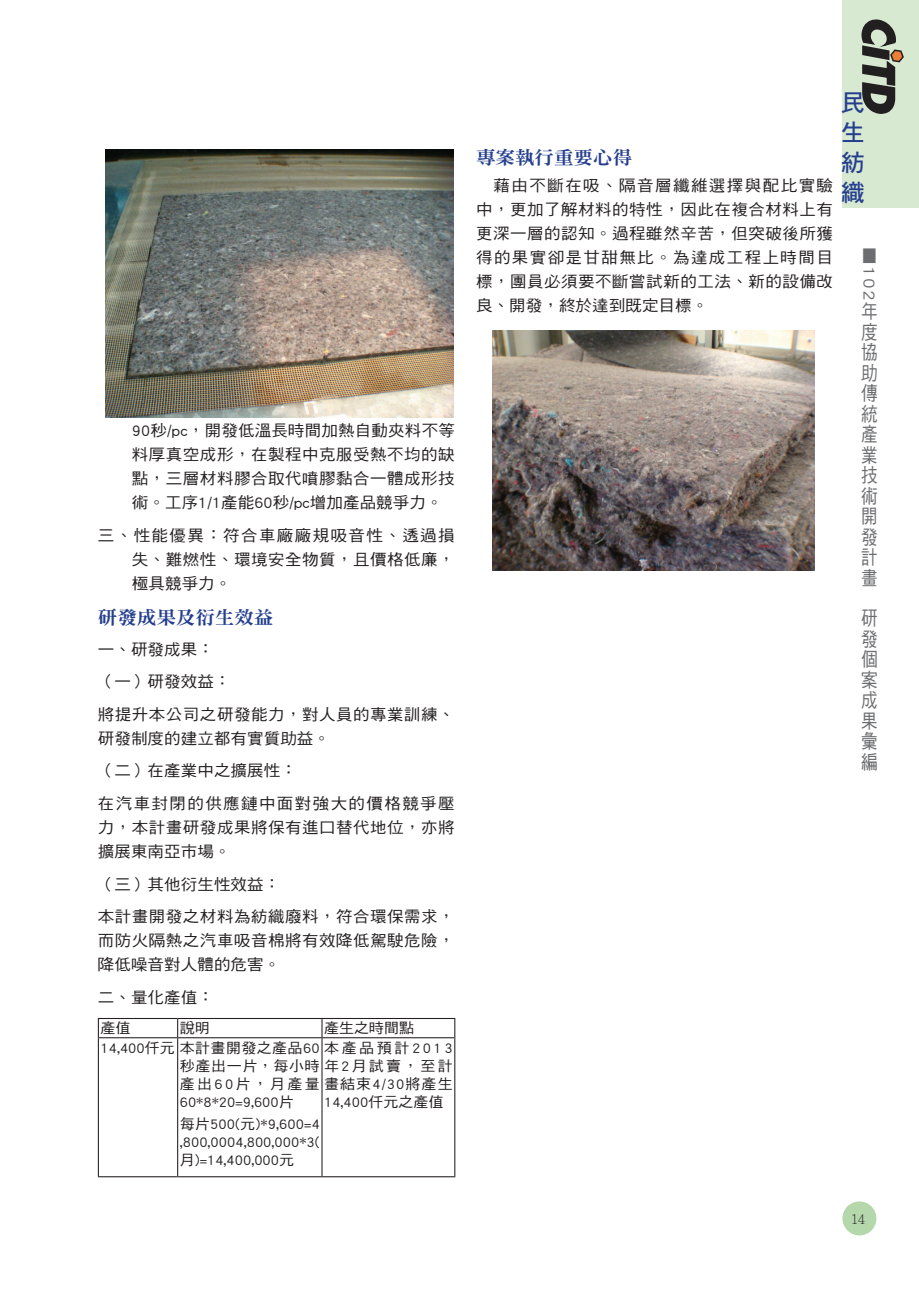
<style>
.page{position:relative;width:919px;height:1289px;background:#fff}
.page>*{position:absolute;margin:0;border:0;box-sizing:border-box;transform-origin:0 0}
.t1{font:24px/30px "DF Hei Std W7";color:#253f8e;text-align:justify}
.t2{font:19.5px/20.5px "DF Hei Std W5";color:#6c6d70;text-align:justify;scale:.85 1}
.t3{font:18.6px "DF Ming Std W9";color:#253f8e;scale:1.05 1}
.t4{font:16.65px "DF Hei Std W5";color:#6c6d70;scale:1.18 1}
.t5{font:15.6px/24px "DF Hei Std W5";letter-spacing:.03em;color:#231f20;scale:1.05 1}
.t6{font:14.25px/18px "DF Hei Std W5";letter-spacing:.005em;color:#231f20;text-align:justify;scale:1.05 1}
.t7{font:14.25px "DF Hei Std W5";letter-spacing:.025em;color:#231f20;scale:1.05 1}
.t8{font:14.25px "DF Hei Std W5";letter-spacing:.11em;color:#231f20;scale:1.05 1}
.t9{font:14.25px "DF Hei Std W5";letter-spacing:.095em;color:#231f20;scale:1.05 1}
.t10{font:300 13.5px "Adobe Ming Std";color:#231f20}
</style>
<div class="page">
<div style="left:842px;top:0;width:76px;height:207px;background:#d8e9d2"></div>
<div style="left:842px;top:1201px;width:34px;height:34px;background:#b5d7ac;border-radius:50%"></div>
<svg style="left:861px;top:19px;width:43px;height:95px"></svg>
<hr style="left:98px;top:1017px;width:80px;height:2px;background:#231f20">
<svg style="left:98px;top:1019px;width:1px;height:18px"></svg>
<hr style="left:178px;top:1017px;width:144px;height:2px;background:#231f20">
<svg style="left:177px;top:1019px;width:1px;height:18px"></svg>
<hr style="left:322px;top:1017px;width:133px;height:2px;background:#231f20">
<svg style="left:321px;top:1019px;width:1px;height:18px"></svg>
<svg style="left:454px;top:1019px;width:1px;height:18px"></svg>
<hr style="left:98px;top:1037px;width:80px;height:1px;background:#231f20">
<hr style="left:98px;top:1038px;width:1px;height:138px;background:#231f20">
<hr style="left:178px;top:1037px;width:144px;height:1px;background:#231f20">
<hr style="left:177px;top:1038px;width:1px;height:138px;background:#231f20">
<hr style="left:322px;top:1037px;width:133px;height:1px;background:#231f20">
<hr style="left:321px;top:1038px;width:1px;height:138px;background:#231f20">
<hr style="left:454px;top:1038px;width:1px;height:138px;background:#231f20">
<hr style="left:98px;top:1176px;width:80px;height:1px;background:#231f20">
<hr style="left:178px;top:1176px;width:144px;height:1px;background:#231f20">
<hr style="left:322px;top:1176px;width:133px;height:1px;background:#231f20">
<img style="left:106px;top:149px;width:347px;height:269px">
<img style="left:492px;top:330px;width:322px;height:240px">
<p class="t5" style="left:132px;top:418px;width:309px;text-align:justify">90秒/pc，開發低溫長時間加熱自動夾料不等料厚真空成形，在製程中克服受熱不均的缺點，三層材料膠合取代噴膠黏合一體成形技術。工序1/1產能60秒/pc增加產品競爭力。</p>
<p class="t5" style="left:132px;top:522px;width:309px;text-align:justify;text-indent:-34px">三、性能優異：符合車廠廠規吸音性、透過損失、難燃性、環境安全物質，且價格低廉，極具競爭力。</p>
<p class="t3" style="left:98px;top:607px;width:169px">研發成果及衍生效益</p>
<p class="t5" style="left:98px;top:632px;width:341px;line-height:32.5px">一、研發成果：<br>（一）研發效益：<br>將提升本公司之研發能力，對人員的專業訓練、</p>
<p class="t5" style="left:98px;top:721px;width:341px;line-height:32.5px">研發制度的建立都有實質助益。<br>（二）在產業中之擴展性：<br>在汽車封閉的供應鏈中面對強大的價格競爭壓</p>
<p class="t5" style="left:98px;top:815px;width:341px">力，本計畫研發成果將保有進口替代地位，亦將擴展東南亞市場。</p>
<p class="t5" style="left:98px;top:867px;width:341px;line-height:32.5px">（三）其他衍生性效益：<br>本計畫開發之材料為紡織廢料，符合環保需求，</p>
<p class="t5" style="left:98px;top:928px;width:341px">而防火隔熱之汽車吸音棉將有效降低駕駛危險，降低噪音對人體的危害。</p>
<p class="t5" style="left:98px;top:984px;width:112px">二、量化產值：</p>
<p class="t6" style="left:100px;top:1018px;width:30px">產值</p>
<p class="t6" style="left:180px;top:1018px;width:30px">說明</p>
<p class="t6" style="left:324px;top:1018px;width:87px">產生之時間點</p>
<p class="t7" style="left:100px;top:1039px;width:337px">14,400仟元本計畫開發之產品60 本產品預計 2 0 1 3</p>
<p class="t9" style="left:180px;top:1057px;width:261px">秒產出一片，每小時年2月試賣，至計</p>
<p class="t8" style="left:180px;top:1075px;width:261px">產出60片，月產量畫結束4/30將產生</p>
<p class="t6" style="left:180px;top:1092px;width:110px">60*8*20=9,600片</p>
<p class="t6" style="left:180px;top:1114px;width:135px">每片500(元)*9,600=4 ,800,0004,800,000*3(月)=14,400,000元</p>
<p class="t6" style="left:324px;top:1092px;width:115px">14,400仟元之產值</p>
<p class="t3" style="left:476px;top:147px;width:150px">專案執行重要心得</p>
<p class="t5" style="left:476px;top:173px;width:341px;text-align:justify;text-indent:17px">藉由不斷在吸、隔音層纖維選擇與配比實驗中，更加了解材料的特性，因此在複合材料上有更深一層的認知。過程雖然辛苦，但突破後所獲得的果實卻是甘甜無比。為達成工程上時間目標，團員必須要不斷嘗試新的工法、新的設備改良、開發，終於達到既定目標。</p>
<h1 class="t1" style="left:840px;top:87px;width:25px">民生紡織</h1>
<p class="t4" style="left:878px;top:246px;width:48px;rotate:90deg">■102</p>
<p class="t2" style="left:861px;top:300px;width:21px">年度協助傳統產業技術開發計</p>
<p class="t2" style="left:861px;top:559px;width:23px;line-height:39.2px">畫　研</p>
<p class="t2" style="left:861px;top:628px;width:21px">發個案成果彙編</p>
<p class="t10" style="left:851px;top:1211px;width:15px">14</p>
</div>
